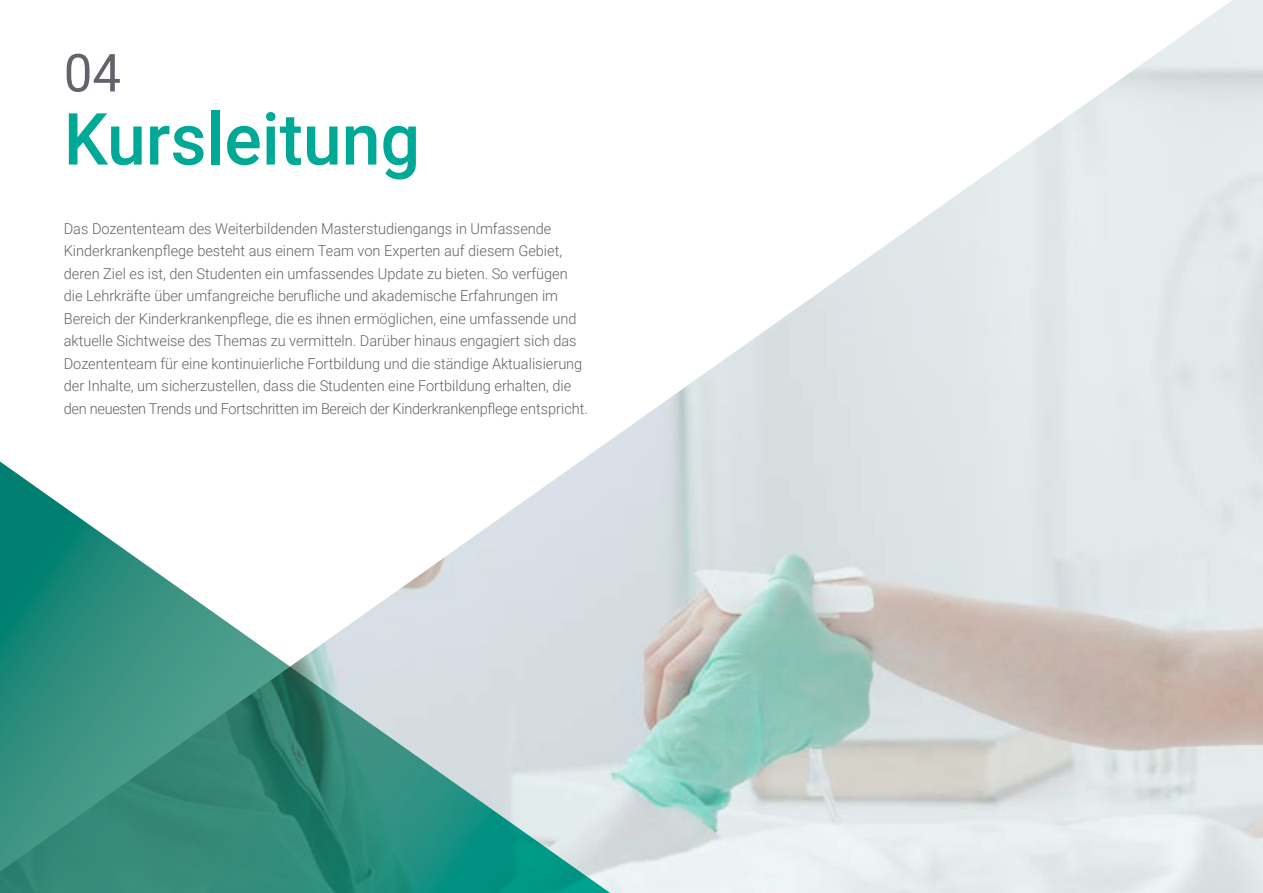
<style>
.page{position:relative;width:1263px;height:893px;background:#fff}
.page>*{position:absolute;margin:0;border:0;box-sizing:border-box;transform-origin:0 0}
.t1{font:500 72px "Roboto";color:#00a996}
.t2{font:52.5px "Roboto";color:#61646a}
.t3{font:300 15px/22.5px "Roboto";color:#61646a}
</style>
<div class="page">
<img style="left:602px;top:0;width:661px;height:893px">
<svg style="left:0;top:446px;width:640px;height:447px"></svg>
<h2 class="t2" style="left:64px;top:36px;width:59px">04</h2>
<h1 class="t1" style="left:64px;top:89px;width:358px">Kursleitung</h1>
<p class="t3" style="left:64px;top:216px;width:526px">Das Dozententeam des Weiterbildenden Masterstudiengangs in Umfassende Kinderkrankenpflege besteht aus einem Team von Experten auf diesem Gebiet, deren Ziel es ist, den Studenten ein umfassendes Update zu bieten. So verfügen die Lehrkräfte über umfangreiche berufliche und akademische Erfahrungen im Bereich der Kinderkrankenpflege, die es ihnen ermöglichen, eine umfassende und aktuelle Sichtweise des Themas zu vermitteln. Darüber hinaus engagiert sich das Dozententeam für eine kontinuierliche Fortbildung und die ständige Aktualisierung der Inhalte, um sicherzustellen, dass die Studenten eine Fortbildung erhalten, die den neuesten Trends und Fortschritten im Bereich der Kinderkrankenpflege entspricht.</p>
</div>
